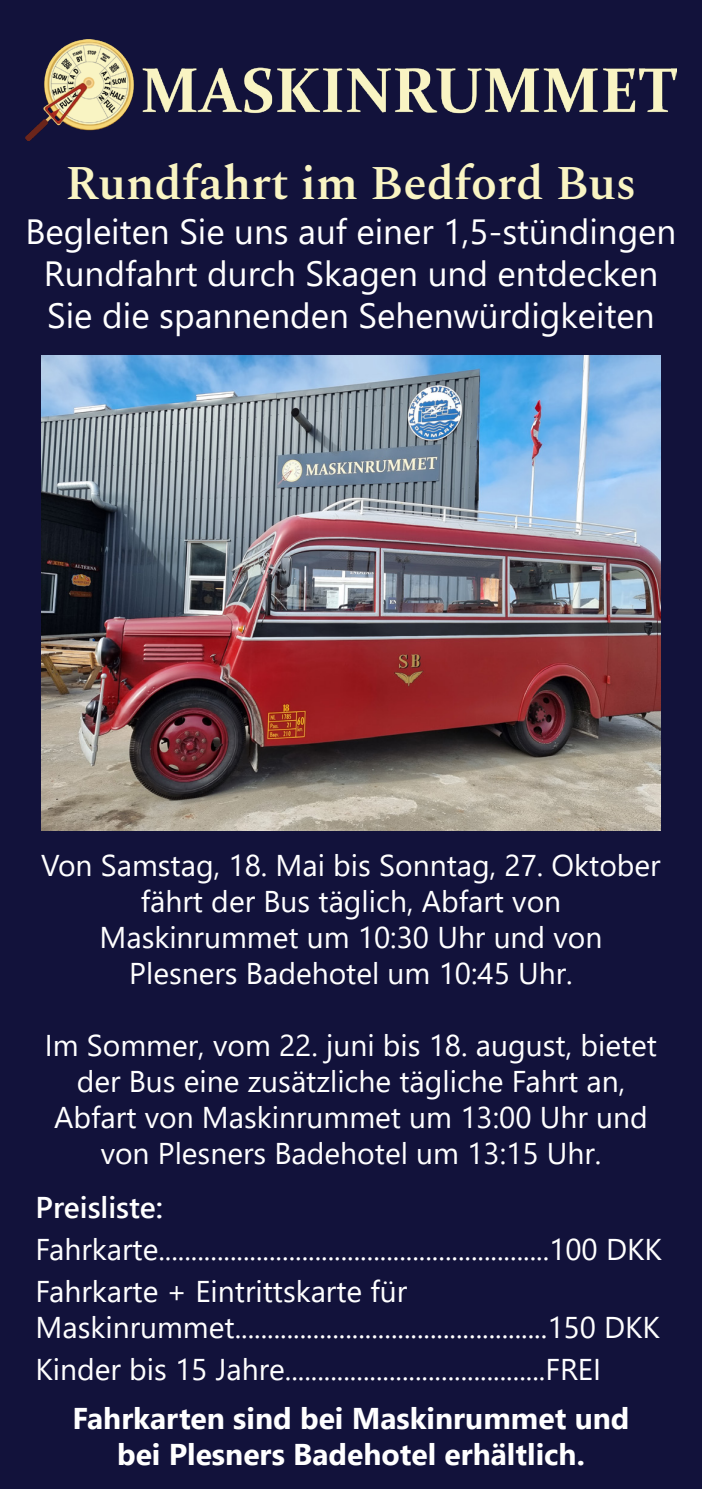
<style>
.page{position:relative;width:702px;height:1489px;background:#fff}
.page>*{position:absolute;margin:0;border:0;box-sizing:border-box;transform-origin:0 0}
.t1{font:600 47.5px "Spectral";color:#f9f4c3}
.t2{font:35px/42px "Segoe UI";color:#fff;text-align:center}
.t3{font:30px/36px "Segoe UI";color:#fff;text-align:center}
.t4{font:700 30px/36px "Segoe UI";color:#fff;text-align:center}
.t5{font:600 30px "Segoe UI";color:#fff}
</style>
<div class="page">
<div style="left:0;top:0;width:702px;height:1488px;background:#12123b"></div>
<img style="left:41px;top:355px;width:619px;height:475px">
<img style="left:26px;top:40px;width:650px;height:100px">
<p class="t1" style="left:65px;top:149px;width:572px">Rundfahrt im Bedford Bus</p>
<p class="t2" style="left:26px;top:207px;width:652px">Begleiten Sie uns auf einer 1,5-stündingen<br>Rundfahrt durch Skagen und entdecken<br>Sie die spannenden Sehenwürdigkeiten</p>
<p class="t3" style="left:41px;top:844px;width:621px">Von Samstag, 18. Mai bis Sonntag, 27. Oktober fährt der Bus täglich, Abfart von Maskinrummet um 10:30 Uhr und von<br>Plesners Badehotel um 10:45 Uhr.</p>
<p class="t3" style="left:45px;top:1024px;width:613px">Im Sommer, vom 22. juni bis 18. august, bietet der Bus eine zusätzliche tägliche Fahrt an, Abfart von Maskinrummet um 13:00 Uhr und von Plesners Badehotel um 13:15 Uhr.</p>
<p class="t5" style="left:36px;top:1178px;width:129px">Preisliste:</p>
<p class="t3" style="left:36px;top:1228px;width:627px">Fahrkarte............................................................100 DKK</p>
<p class="t3" style="left:36px;top:1270px;width:626px;text-align:left">Fahrkarte + Eintrittskarte für<br>Maskinrummet................................................150 DKK</p>
<p class="t3" style="left:36px;top:1348px;width:567px">Kinder bis 15 Jahre........................................FREI</p>
<p class="t4" style="left:72px;top:1398px;width:558px">Fahrkarten sind bei Maskinrummet und bei Plesners Badehotel erhältlich.</p>
</div>
